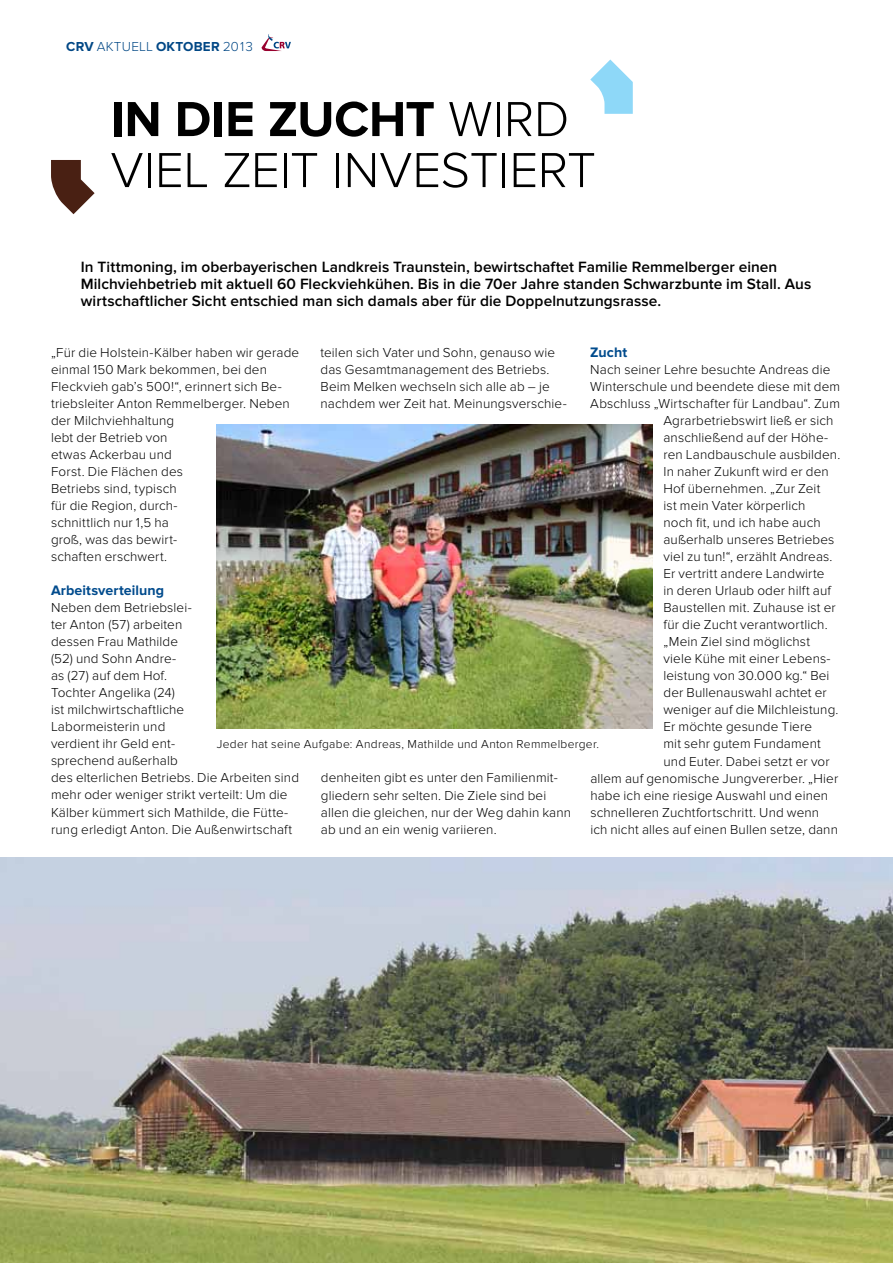
<style>
.page{position:relative;width:893px;height:1263px;background:#fff}
.page>*{position:absolute;margin:0;border:0;box-sizing:border-box;transform-origin:0 0}
.t1{font:300 51px/51px "Proxima Nova";color:#000}
.t2{font:600 15.45px/17px "Proxima Nova";letter-spacing:.005em;color:#000}
.t3{font:700 14.25px "Proxima Nova";letter-spacing:.005em;color:#004b8d}
.t4{font:300 13.5px/17px "Proxima Nova";letter-spacing:.01em;color:#000}
.t5{font:300 13.5px "Proxima Nova";letter-spacing:.01em;color:#004785}
.t6{font:300 12px "Proxima Nova";letter-spacing:.025em;color:#000}
.s1{font-weight:700}
</style>
<div class="page">
<svg style="left:262px;top:34px;width:29px;height:17px"></svg>
<svg style="left:590px;top:60px;width:43px;height:54px"></svg>
<svg style="left:51px;top:160px;width:44px;height:54px"></svg>
<img style="left:0;top:857px;width:893px;height:406px">
<img style="left:217px;top:424px;width:436px;height:304px">
<p class="t5" style="left:66px;top:39px;width:188px"><span class="s1">CRV</span> AKTUELL <span class="s1">Oktober</span> 2013</p>
<h1 class="t1" style="left:111px;top:94px;width:472px"><span class="s1">In die Zucht</span> wird viel Zeit investiert</h1>
<p class="t2" style="left:81px;top:259px;width:732px">In Tittmoning, im oberbayerischen Landkreis Traunstein, bewirtschaftet Familie Remmelberger einen<br>Milchviehbetrieb mit aktuell 60 Fleckviehkühen. Bis in die 70er Jahre standen Schwarzbunte im Stall. Aus wirtschaftlicher Sicht entschied man sich damals aber für die Doppelnutzungsrasse.</p>
<p class="t4" style="left:51px;top:344px;width:250px">„Für die Holstein-Kälber haben wir gerade einmal 150 Mark bekommen, bei den<br>Fleckvieh gab’s 500!“, erinnert sich Be&shy;triebsleiter Anton Remmelberger. Neben der Milchviehhaltung<br>lebt der Betrieb von<br>etwas Ackerbau und<br>Forst. Die Flächen des<br>Betriebs sind, typisch<br>für die Region, durch-<br>schnittlich nur 1,5 ha<br>groß, was das bewirt-<br>schaften erschwert.</p>
<p class="t3" style="left:51px;top:582px;width:115px">Arbeitsverteilung</p>
<p class="t4" style="left:51px;top:599px;width:250px">Neben dem Betriebslei-<br>ter Anton (57) arbeiten<br>dessen Frau Mathilde<br>(52) und Sohn Andre-<br>as (27) auf dem Hof.<br>Tochter Angelika (24)<br>ist milchwirtschaftliche<br>Labormeisterin und<br>verdient ihr Geld ent-<br>sprechend außerhalb<br>des elterlichen Betriebs. Die Arbeiten sind mehr oder weniger strikt verteilt: Um die<br>Kälber kümmert sich Mathilde, die Fütte&shy;rung erledigt Anton. Die Außenwirtschaft</p>
<p class="t3" style="left:590px;top:344px;width:38px">Zucht</p>
<p class="t4" style="left:590px;top:361px;width:242px">Nach seiner Lehre besuchte Andreas die</p>
<p class="t4" style="left:590px;top:378px;width:251px">Winterschule und beendete diese mit dem</p>
<p class="t4" style="left:590px;top:395px;width:251px">Abschluss „Wirtschafter für Landbau“. Zum</p>
<p class="t4" style="left:663px;top:412px;width:171px">Agrarbetriebswirt ließ er sich</p>
<p class="t4" style="left:663px;top:429px;width:166px">anschließend auf der Höhe-</p>
<p class="t4" style="left:663px;top:446px;width:178px">ren Landbauschule ausbilden.</p>
<p class="t4" style="left:663px;top:463px;width:167px">I n naher Zukunft wird er den</p>
<p class="t4" style="left:663px;top:480px;width:158px">Hof übernehmen. „Zur Zeit</p>
<p class="t4" style="left:663px;top:497px;width:144px">ist mein Vater körperlich</p>
<p class="t4" style="left:663px;top:514px;width:159px">noch fit, und ich habe auch</p>
<p class="t4" style="left:663px;top:531px;width:173px">außerhalb unseres Betriebes</p>
<p class="t4" style="left:663px;top:548px;width:171px">viel zu tun!“, erzählt Andreas.</p>
<p class="t4" style="left:663px;top:565px;width:163px">Er vertritt andere Landwirte</p>
<p class="t4" style="left:663px;top:582px;width:169px">in deren Urlaub oder hilft auf</p>
<p class="t4" style="left:663px;top:600px;width:174px">Baustellen mit. Zuhause ist er</p>
<p class="t4" style="left:663px;top:617px;width:166px">für die Zucht verantwortlich.</p>
<p class="t4" style="left:663px;top:634px;width:148px">„Mein Ziel sind möglichst</p>
<p class="t4" style="left:663px;top:651px;width:169px">viele Kühe mit einer Lebens-</p>
<p class="t4" style="left:663px;top:668px;width:168px">leistung von 30.000 kg.“ Bei</p>
<p class="t4" style="left:663px;top:685px;width:165px">der Bullenauswahl achtet er</p>
<p class="t4" style="left:663px;top:702px;width:177px">weniger auf die Milchleistung.</p>
<p class="t4" style="left:663px;top:719px;width:150px">Er möchte gesunde Tiere</p>
<p class="t4" style="left:663px;top:736px;width:159px">mit sehr gutem Fundament</p>
<p class="t4" style="left:663px;top:753px;width:168px">und Euter. Dabei setzt er vor</p>
<p class="t4" style="left:590px;top:770px;width:249px">allem auf genomische Jungvererber. „Hier</p>
<p class="t4" style="left:590px;top:787px;width:239px">habe ich eine riesige Auswahl und einen</p>
<p class="t4" style="left:590px;top:804px;width:230px">schnelleren Zuchtfortschritt. Und wenn</p>
<p class="t4" style="left:590px;top:821px;width:249px">ich nicht alles auf einen Bullen setze, dann</p>
<p class="t4" style="left:320px;top:344px;width:248px">teilen sich Vater und Sohn, genauso wie das Gesamtmanagement des Betriebs.<br>Beim Melken wechseln sich alle ab – je nachdem wer Zeit hat. Meinungsverschie-</p>
<p class="t6" style="left:217px;top:737px;width:384px">Jeder hat seine Aufgabe: Andreas, Mathilde und Anton Remmelberger.</p>
<p class="t4" style="left:321px;top:770px;width:252px">denheiten gibt es unter den Familienmit&shy;gliedern sehr selten. Die Ziele sind bei allen die gleichen, nur der Weg dahin kann ab und an ein wenig variieren.</p>
</div>
